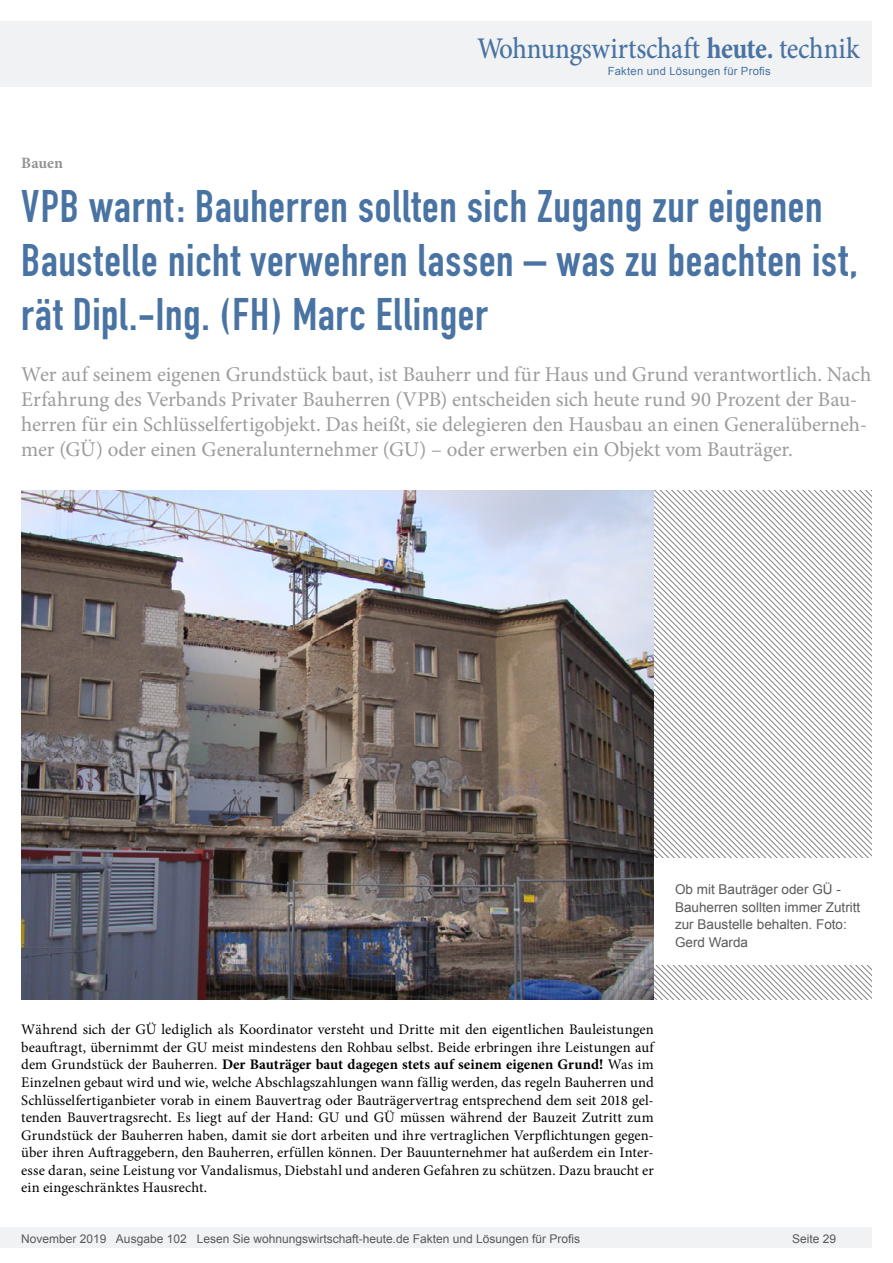
<style>
.page{position:relative;width:893px;height:1263px;background:#fff}
.page>*{position:absolute;margin:0;border:0;box-sizing:border-box;transform-origin:0 0}
.t1{font:45px/54px "DIN Engschrift";letter-spacing:.015em;color:#4973a3}
.t2{font:500 30px "Minion Pro";letter-spacing:-.01em;color:#4973a3;scale:.9 1}
.t3{font:21px/25.2px "Minion Pro";letter-spacing:-.005em;color:#9c9c9c}
.t4{font:700 15.75px "Minion Pro";letter-spacing:-.005em;color:#939393}
.t5{font:14.7px/17.5px "Minion Pro";letter-spacing:.005em;color:#000;text-align:justify}
.t6{font:13.5px/17.5px "Arial";color:#595959}
.t7{font:12px "Arial";color:#595959}
.t8{font:11.25px "Arial";letter-spacing:.025em;color:#4973a3}
.s1{font-weight:700}
</style>
<div class="page">
<div style="left:0;top:1227px;width:872px;height:20px;background:#f1f2f3"></div>
<div style="left:0;top:21px;width:872px;height:66px;background:#f1f2f3"></div>
<svg style="left:654px;top:490px;width:218px;height:95px"></svg>
<svg style="left:654px;top:585px;width:218px;height:414px"></svg>
<div style="left:654px;top:859px;width:237px;height:106px;background:#fff"></div>
<img style="left:21px;top:490px;width:633px;height:509px">
<h2 class="t2" style="left:477px;top:28px;width:426px">Wohnungswirtschaft <span class="s1">heute.</span> technik</h2>
<p class="t8" style="left:608px;top:63px;width:165px">Fakten und Lösungen für Profis</p>
<p class="t4" style="left:21px;top:152px;width:43px">Bauen</p>
<h1 class="t1" style="left:21px;top:180px;width:838px">VPB warnt: Bauherren sollten sich Zugang zur eigenen<br>Baustelle nicht verwehren lassen – was zu beachten ist, rät Dipl.-Ing. (FH) Marc Ellinger</h1>
<p class="t3" style="left:21px;top:361px;width:851px">Wer auf seinem eigenen Grundstück baut, ist Bauherr und für Haus und Grund verantwortlich. Nach Erfahrung des Verbands Privater Bauherren (VPB) entscheiden sich heute rund 90 Prozent der Bau&shy;herren für ein Schlüsselfertigobjekt. Das heißt, sie delegieren den Hausbau an einen Generalüberneh&shy;mer (GÜ) oder einen Generalunternehmer (GU) – oder erwerben ein Objekt vom Bauträger.</p>
<p class="t6" style="left:675px;top:880px;width:187px">Ob mit Bauträger oder GÜ -<br>Bauherren sollten immer Zutritt zur Baustelle behalten. Foto:<br>Gerd Warda</p>
<p class="t5" style="left:21px;top:1021px;width:634px">Während sich der GÜ lediglich als Koordinator versteht und Dritte mit den eigentlichen Bauleistungen beauftragt, übernimmt der GU meist mindestens den Rohbau selbst. Beide erbringen ihre Leistungen auf dem Grundstück der Bauherren. <span class="s1">Der Bauträger baut dagegen stets auf seinem eigenen Grund!</span> Was im Einzelnen gebaut wird und wie, welche Abschlagszahlungen wann fällig werden, das regeln Bauherren und Schlüsselfertiganbieter vorab in einem Bauvertrag oder Bauträgervertrag entsprechend dem seit 2018 gel&shy;tenden Bauvertragsrecht. Es liegt auf der Hand: GU und GÜ müssen während der Bauzeit Zutritt zum Grundstück der Bauherren haben, damit sie dort arbeiten und ihre vertraglichen Verpflichtungen gegen&shy;über ihren Auftraggebern, den Bauherren, erfüllen können. Der Bauunternehmer hat außerdem ein Inter&shy;esse daran, seine Leistung vor Vandalismus, Diebstahl und anderen Gefahren zu schützen. Dazu braucht er ein eingeschränktes Hausrecht.</p>
<p class="t7" style="left:21px;top:1230px;width:560px">November 2019 Ausgabe 102 Lesen Sie wohnungswirtschaft-heute.de Fakten und Lösungen für Profis</p>
<p class="t7" style="left:792px;top:1231px;width:46px">Seite 29</p>
</div>
